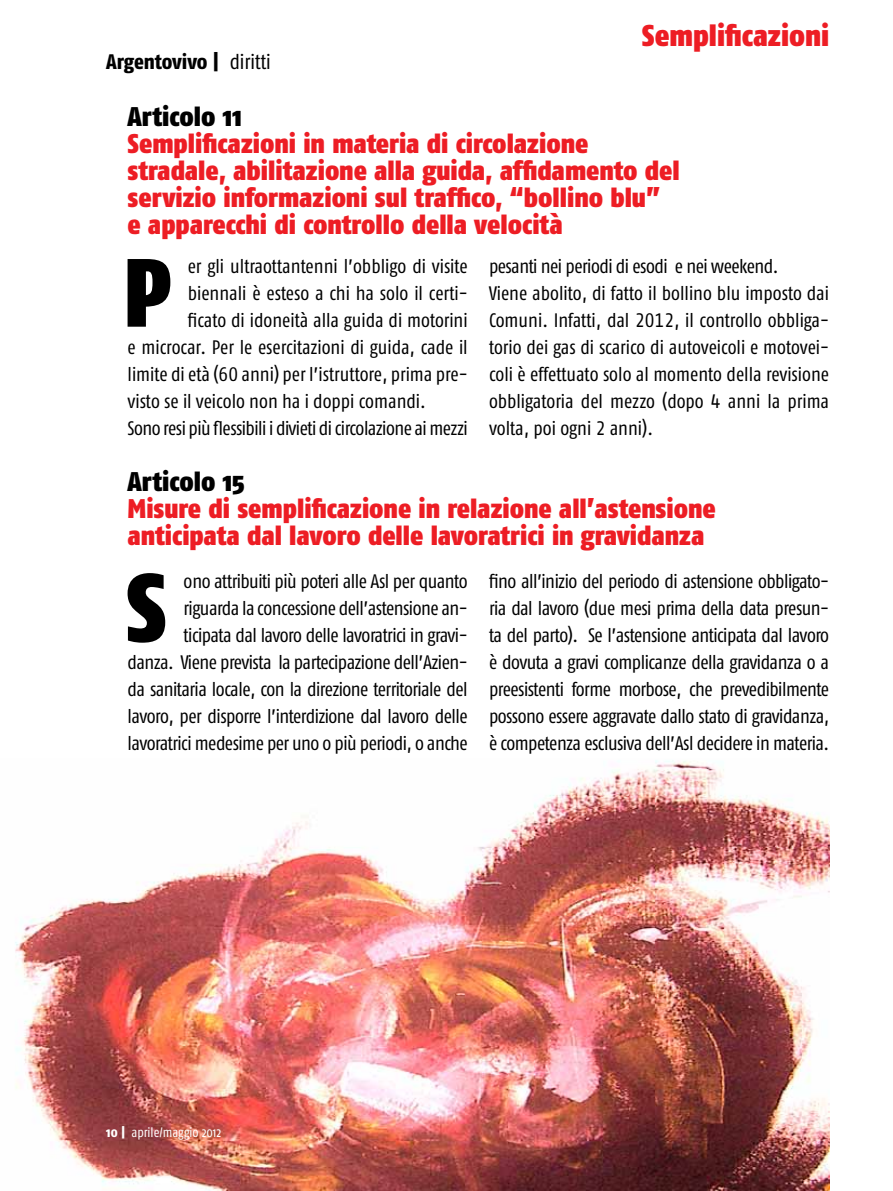
<style>
.page{position:relative;width:893px;height:1191px;background:#fff}
.page>*{position:absolute;margin:0;border:0;box-sizing:border-box;transform-origin:0 0}
.t1{font:96.6px "Fago Co Black Tf";color:#000}
.t2{font:900 30px "Fago Co";color:#ed1d24}
.t3{font:900 27px/27px "Fago Co";color:#ed1d24}
.t4{font:900 27px "Fago Co";color:#000}
.t5{font:21px "Fago Co Exb";letter-spacing:-.005em;color:#000}
.t6{font:19.5px/27px "Fago Co Regular Tf";letter-spacing:-.025em;color:#000;text-align:right}
.t7{font:19.5px/27px "Fago Co Regular Tf";color:#000}
.t8{font:19.5px "Fago Co Regular Tf";letter-spacing:-.005em;color:#000}
.t9{font:13.5px "Fago Co";color:#fff}
.s1{font-family:"Fago Co"}
.s2{font-family:"Fago Co Exb"}
</style>
<div class="page">
<img style="left:15px;top:760px;width:814px;height:431px">
<p class="t5" style="left:106px;top:49px;width:166px">Argentovivo | <span class="s1">diritti</span></p>
<h2 class="t2" style="left:642px;top:17px;width:189px">Semplificazioni</h2>
<h3 class="t4" style="left:128px;top:100px;width:116px">Articolo 11</h3>
<h3 class="t3" style="left:128px;top:130px;width:554px">Semplificazioni in materia di circolazione stradale, abilitazione alla guida, affidamento del servizio informazioni sul traffico, “bollino blu” e apparecchi di controllo della velocità</h3>
<h1 class="t1" style="left:124px;top:234px;width:49px">P</h1>
<p class="t7" style="left:188px;top:252px;width:281px">er gli ultraottantenni l’obbligo di visite</p>
<p class="t7" style="left:489px;top:252px;width:342px">pesanti nei periodi di esodi e nei weekend.<br>Viene abolito, di fatto il bollino blu imposto dai Comuni. Infatti, dal 2012, il controllo obbliga&shy;torio dei gas di scarico di autoveicoli e motovei&shy;coli è effettuato solo al momento della revisione obbligatoria del mezzo (dopo 4 anni la prima volta, poi ogni 2 anni).</p>
<p class="t7" style="left:188px;top:279px;width:281px">biennali è esteso a chi ha solo il certi-</p>
<p class="t8" style="left:188px;top:309px;width:281px">ficato di idoneità alla guida di motorini</p>
<p class="t7" style="left:128px;top:333px;width:342px">e microcar. Per le esercitazioni di guida, cade il</p>
<p class="t7" style="left:128px;top:360px;width:342px">limite di età (60 anni) per l’istruttore, prima pre-</p>
<p class="t7" style="left:128px;top:387px;width:300px">visto se il veicolo non ha i doppi comandi.</p>
<p class="t6" style="left:128px;top:414px;width:342px">Sono resi più flessibili i divieti di circolazione ai mezzi</p>
<h3 class="t4" style="left:128px;top:465px;width:119px">Articolo 15</h3>
<h3 class="t3" style="left:128px;top:494px;width:590px">Misure di semplificazione in relazione all’astensione anticipata dal lavoro delle lavoratrici in gravidanza</h3>
<h1 class="t1" style="left:126px;top:549px;width:43px">S</h1>
<p class="t6" style="left:128px;top:567px;width:342px">ono attribuiti più poteri alle Asl per quanto riguarda la concessione dell’astensione an-<br>ticipata dal lavoro delle lavoratrici in gravi-<br>danza. Viene prevista la partecipazione dell’Azien&shy;da sanitaria locale, con la direzione territoriale del lavoro, per disporre l’interdizione dal lavoro delle lavoratrici medesime per uno o più periodi, o anche</p>
<p class="t6" style="left:489px;top:567px;width:342px;text-align:justify">fino all’inizio del periodo di astensione obbligato&shy;ria dal lavoro (due mesi prima della data presun&shy;ta del parto). Se l’astensione anticipata dal lavoro è dovuta a gravi complicanze della gravidanza o a preesistenti forme morbose, che prevedibilmente possono essere aggravate dallo stato di gravidanza, è competenza esclusiva dell’Asl decidere in materia.</p>
<p class="t9" style="left:106px;top:1125px;width:117px"><span class="s2">10 |</span> aprile/maggio 2012</p>
</div>
